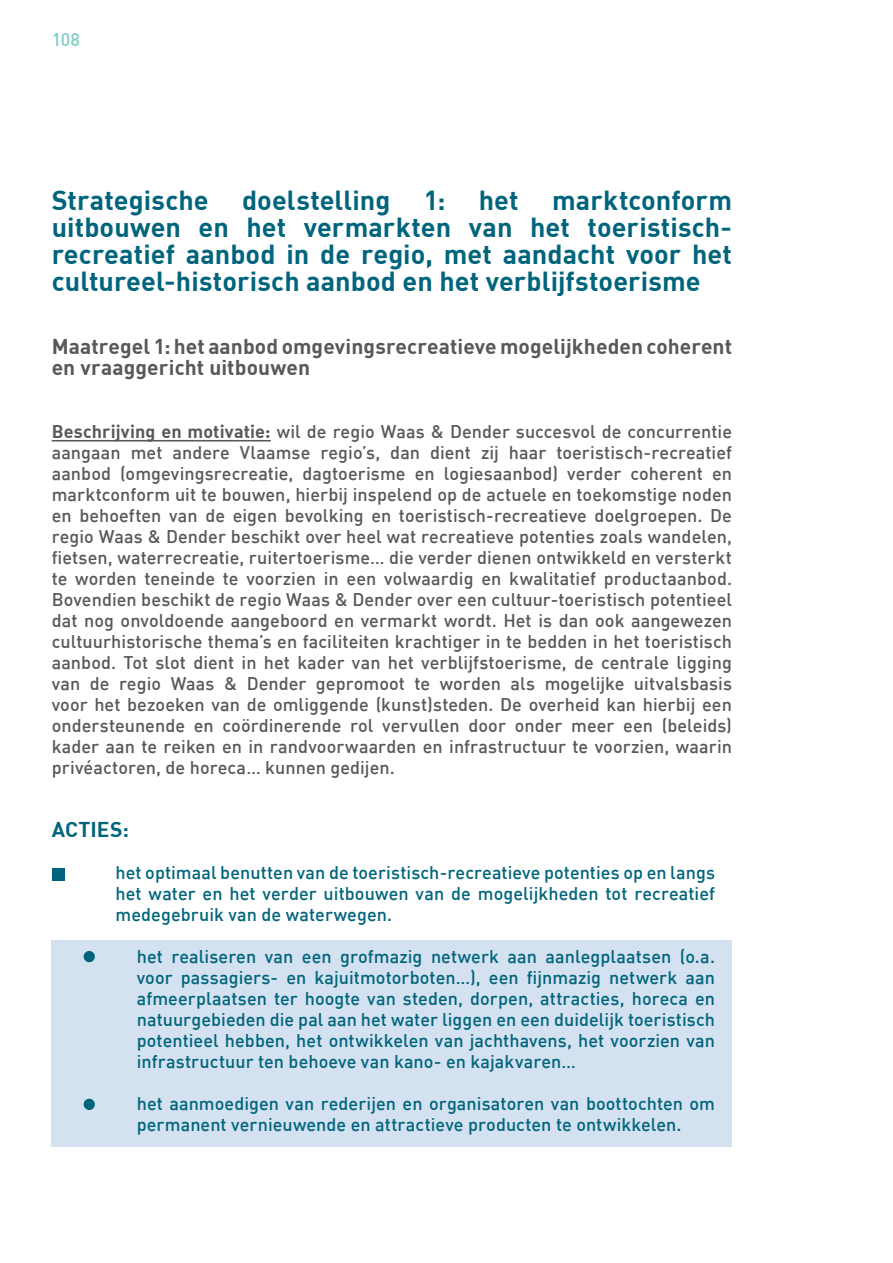
<style>
.page{position:relative;width:893px;height:1263px;background:#fff}
.page>*{position:absolute;margin:0;border:0;box-sizing:border-box;transform-origin:0 0}
.strategische_doelste{font:700 27px/27px "DIN";letter-spacing:.005em;color:#00657c;text-align:justify}
.maatregel{font:700 21px/21px "DIN";letter-spacing:.005em;color:#57585a}
.ACTIES{font:700 21px "DIN";letter-spacing:.005em;color:#00657c}
.beschrijving_en_moti{font:500 18px/21px "DIN";letter-spacing:.005em;color:#57585a;text-align:justify}
.opsomming_blauw_sub{font:500 18px/21px "DIN";letter-spacing:.005em;color:#00657c;text-align:justify}
.opsomming_blauw{font:500 18px/21px "DIN";letter-spacing:.005em;color:#00657c;text-align:justify}
.t1{font:500 18px "DIN";color:#81cdc6}
.s1{font-family:"DIN Bold Alternate";font-weight:400}
</style>
<div class="page">
<div style="left:52px;top:940px;width:680px;height:207px;background:#d4e1f0"></div>
<hr style="left:52px;top:440px;width:219px;height:1px;background:#57585a">
<div style="left:52px;top:868px;width:12px;height:13px;background:#00657c"></div>
<div style="left:84px;top:951px;width:11px;height:11px;background:#00657c;border-radius:50%"></div>
<div style="left:84px;top:1099px;width:11px;height:11px;background:#00657c;border-radius:50%"></div>
<p class="t1" style="left:52px;top:28px;width:30px">108</p>
<p class="strategische_doelste" style="left:52px;top:186px;width:682px">Strategische doelstelling 1: het marktconform uitbouwen en het vermarkten van het toeristisch&shy;recreatief aanbod in de regio, met aandacht voor het cultureel-historisch aanbod en het verblijfstoerisme</p>
<p class="maatregel" style="left:52px;top:335px;width:682px">Maatregel 1: het aanbod omgevingsrecreatieve mogelijkheden coherent en vraaggericht uitbouwen</p>
<p class="beschrijving_en_moti" style="left:52px;top:421px;width:682px"><span class="s1">Beschrijving en motivatie:</span> wil de regio Waas &amp; Dender succesvol de concurrentie aangaan met andere Vlaamse regio’s, dan dient zij haar toeristisch-recreatief aanbod (omgevingsrecreatie, dagtoerisme en logiesaanbod) verder coherent en marktconform uit te bouwen, hierbij inspelend op de actuele en toekomstige noden en behoeften van de eigen bevolking en toeristisch-recreatieve doelgroepen. De regio Waas &amp; Dender beschikt over heel wat recreatieve potenties zoals wandelen, fietsen, waterrecreatie, ruitertoerisme… die verder dienen ontwikkeld en versterkt te worden teneinde te voorzien in een volwaardig en kwalitatief productaanbod.<br>Bovendien beschikt de regio Waas &amp; Dender over een cultuur-toeristisch potentieel dat nog onvoldoende aangeboord en vermarkt wordt. Het is dan ook aangewezen cultuurhistorische thema’s en faciliteiten krachtiger in te bedden in het toeristisch aanbod. Tot slot dient in het kader van het verblijfstoerisme, de centrale ligging van de regio Waas &amp; Dender gepromoot te worden als mogelijke uitvalsbasis voor het bezoeken van de omliggende (kunst)steden. De overheid kan hierbij een ondersteunende en coördinerende rol vervullen door onder meer een (beleids) kader aan te reiken en in randvoorwaarden en infrastructuur te voorzien, waarin privéactoren, de horeca… kunnen gedijen.</p>
<p class="ACTIES" style="left:52px;top:816px;width:79px">ACTIES:</p>
<p class="opsomming_blauw" style="left:116px;top:862px;width:601px">het optimaal benutten van de toeristisch-recreatieve potenties op en langs het water en het verder uitbouwen van de mogelijkheden tot recreatief medegebruik van de waterwegen.</p>
<p class="opsomming_blauw_sub" style="left:137px;top:946px;width:580px">het realiseren van een grofmazig netwerk aan aanlegplaatsen (o.a. voor passagiers- en kajuitmotorboten…), een fijnmazig netwerk aan afmeerplaatsen ter hoogte van steden, dorpen, attracties, horeca en natuurgebieden die pal aan het water liggen en een duidelijk toeristisch potentieel hebben, het ontwikkelen van jachthavens, het voorzien van infrastructuur ten behoeve van kano- en kajakvaren…</p>
<p class="opsomming_blauw_sub" style="left:137px;top:1093px;width:580px">het aanmoedigen van rederijen en organisatoren van boottochten om permanent vernieuwende en attractieve producten te ontwikkelen.</p>
</div>
